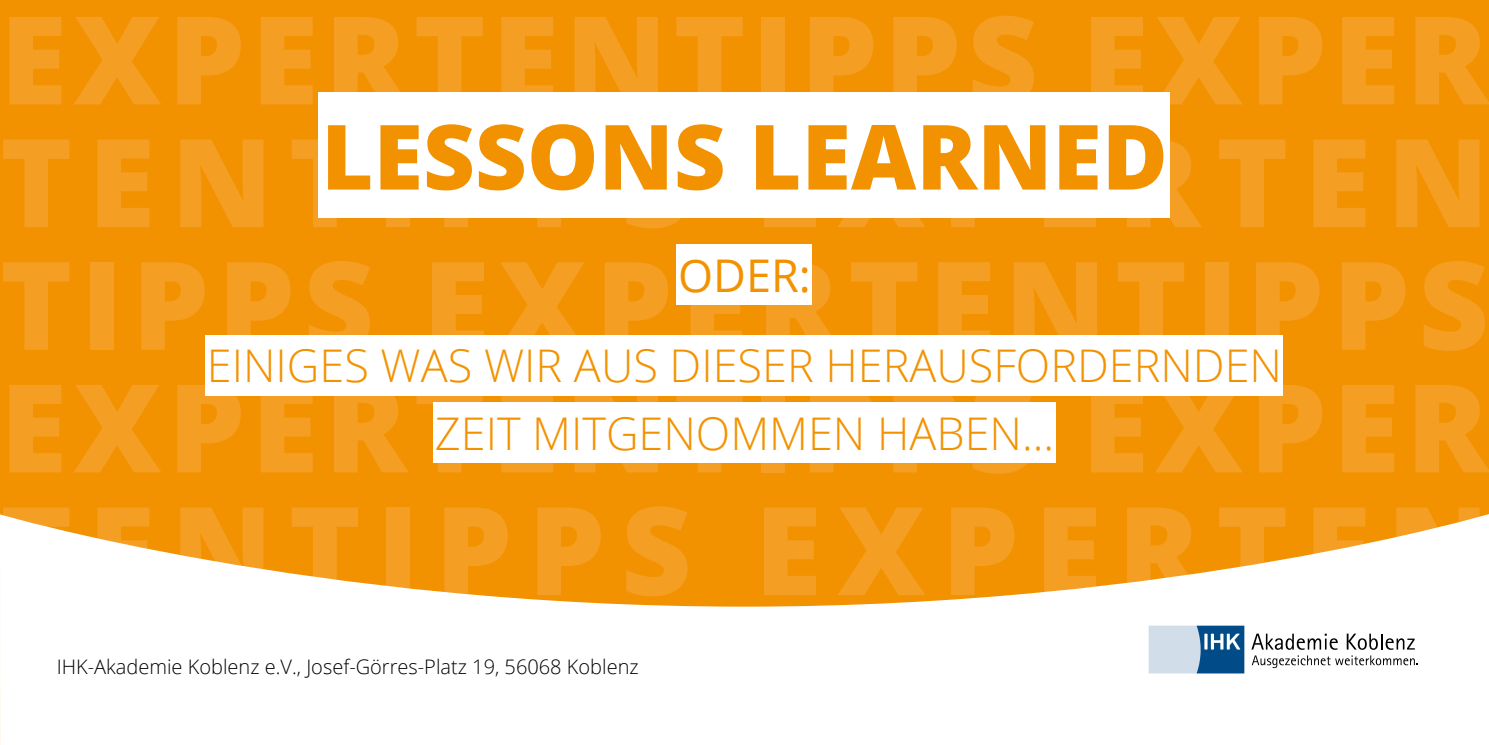
<style>
.page{position:relative;width:1489px;height:745px;background:#fff}
.page>*{position:absolute;margin:0;border:0;box-sizing:border-box;transform-origin:0 0}
.t1{font:800 122.5px/122.5px "Open Sans";letter-spacing:.07em;color:#f59e24;text-align:justify}
.t2{font:800 90px "Open Sans";color:#f39200}
.t3{font:300 45px/67px "Open Sans";color:#f39200;text-align:center}
.t4{font:45px "Open Sans";color:#f39200}
.t5{font:300 20px "Open Sans";color:#000}
</style>
<div class="page">
<div style="left:0;top:0;width:1488px;height:744px;background:#f39200"></div>
<svg style="left:0;top:514px;width:1488px;height:230px;fill:#fff"></svg>
<svg style="left:1148px;top:625px;width:96px;height:48px;background:#81a5c4"></svg>
<svg style="left:1251px;top:633px;width:86px;height:16px"></svg>
<svg style="left:1346px;top:633px;width:68px;height:16px"></svg>
<svg style="left:1251px;top:655px;width:166px;height:12px;background:#cbcbcb"></svg>
<div style="left:319px;top:92px;width:850px;height:126px;background:#fff"></div>
<div style="left:676px;top:244px;width:136px;height:60px;background:#fff"></div>
<div style="left:205px;top:335px;width:1078px;height:60px;background:#fff"></div>
<div style="left:433px;top:402px;width:622px;height:60px;background:#fff"></div>
<p class="t1" style="left:0;top:-8px;width:1490px">EXPERTENTIPPS EXPER TENTIPPS EXPERTEN TIPPS EXPERTENTIPPS EXPERTENTIPPS EXPER TENTIPPS EXPERTEN</p>
<p class="t2" style="left:321px;top:88px;width:848px">LESSONS LEARNED</p>
<p class="t4" style="left:678px;top:244px;width:134px">ODER:</p>
<p class="t3" style="left:207px;top:331px;width:1076px">EINIGES WAS WIR AUS DIESER HERAUSFORDERNDEN<br>ZEIT MITGENOMMEN HABEN...</p>
<p class="t5" style="left:57px;top:652px;width:583px">IHK-Akademie Koblenz e.V., Josef-Görres-Platz 19, 56068 Koblenz</p>
</div>
